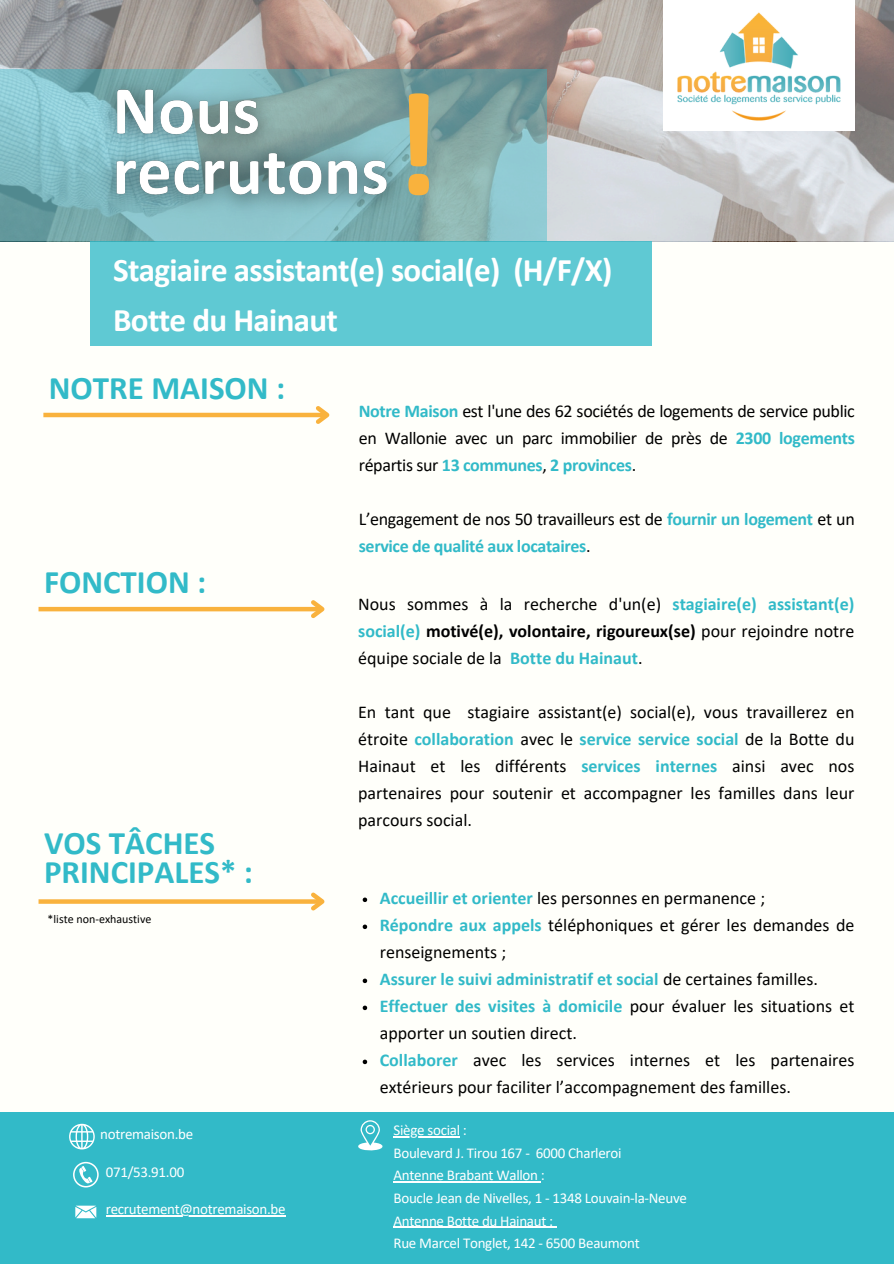
<style>
.page{position:relative;width:894px;height:1264px;background:#fff}
.page>*{position:absolute;margin:0;border:0;box-sizing:border-box;transform-origin:0 0}
.t1{font:700 149.1px "Calibri";color:#f9b23d}
.t2{font:700 33px/49.5px "Calibri";letter-spacing:-.02em;color:#fff}
.t3{font:700 33px/29.2px "Calibri";color:#32bac8}
.t4{font:18px/27px "Calibri";color:#000;text-align:justify}
.t5{font:700 18px/27px "Calibri";letter-spacing:-.02em;color:#32bac8}
.t6{font:700 18px "Calibri";color:#32bac8}
.t7{font:18px "Calibri";color:#000001}
.t8{font:15px/22.5px "Calibri";letter-spacing:-.02em;color:#fff}
.t9{font:12px "Calibri";color:#000}
.s1{font-weight:700;color:#32bac8}
.s2{font-weight:400;color:#000}
.s3{font-weight:700;color:#000001}
.s4{color:#000}
</style>
<div class="page">
<div style="left:0;top:0;width:893px;height:1263px;background:#fffffa"></div>
<div style="left:0;top:1112px;width:893px;height:151px;background:#32bac8"></div>
<svg style="left:0;top:0;width:893px;height:241px;background:#b9b2b0"></svg>
<svg style="left:0;top:69px;width:546px;height:172px;background:#80b2b6"></svg>
<div style="left:90px;top:241px;width:561px;height:105px;background:#5fc9d3"></div>
<div style="left:663px;top:0;width:191px;height:130px;background:#fff"></div>
<img style="left:677px;top:12px;width:163px;height:109px">
<svg style="left:69px;top:1123px;width:26px;height:26px"></svg>
<svg style="left:73px;top:1161px;width:26px;height:26px"></svg>
<svg style="left:358px;top:1120px;width:24px;height:31px"></svg>
<svg style="left:75px;top:1205px;width:22px;height:14px"></svg>
<img style="left:87px;top:63px;width:331px;height:164px">
<hr style="left:38px;top:607px;width:284px;height:4px;background:#f9b23d">
<svg style="left:307px;top:600px;width:18px;height:19px"></svg>
<hr style="left:393px;top:1136px;width:67px;height:1px;background:#fff">
<hr style="left:106px;top:1215px;width:179px;height:1px;background:#fff">
<hr style="left:393px;top:1181px;width:147px;height:1px;background:#fff">
<hr style="left:393px;top:1226px;width:160px;height:1px;background:#fff">
<hr style="left:43px;top:413px;width:284px;height:4px;background:#f9b23d">
<svg style="left:312px;top:406px;width:18px;height:18px"></svg>
<svg style="left:38px;top:899px;width:269px;height:4px"></svg>
<svg style="left:307px;top:892px;width:18px;height:19px"></svg>
<svg style="left:362px;top:897px;width:5px;height:5px"></svg>
<svg style="left:362px;top:924px;width:5px;height:5px"></svg>
<svg style="left:362px;top:978px;width:5px;height:5px"></svg>
<svg style="left:362px;top:1005px;width:5px;height:5px"></svg>
<svg style="left:362px;top:1059px;width:5px;height:5px"></svg>
<h2 class="t1" style="left:391px;top:82px;width:50px">!</h2>
<h3 class="t2" style="left:113px;top:248px;width:501px">Stagiaire assistant(e) social(e) (H/F/X)<br>Botte du Hainaut</h3>
<p class="t3" style="left:49px;top:376px;width:238px">NOTRE MAISON :</p>
<h2 class="t3" style="left:44px;top:570px;width:164px">FONCTION :</h2>
<p class="t3" style="left:44px;top:831px;width:210px">VOS TÂCHES<br>PRINCIPALES* :</p>
<h5 class="t9" style="left:48px;top:913px;width:105px">*liste non-exhaustive</h5>
<p class="t8" style="left:100px;top:1123px;width:94px">notremaison.be</p>
<h4 class="t8" style="left:106px;top:1161px;width:80px">071/53.91.00</h4>
<h4 class="t8" style="left:106px;top:1199px;width:181px">recrutement@notremaison.be</h4>
<p class="t4" style="left:359px;top:399px;width:497px"><span class="s1">Notre Maison</span> est l'une des 62 sociétés de logements de service public en Wallonie avec un parc immobilier de près de <span class="s1">2300 logements </span>répartis sur <span class="s1">13 communes</span>, <span class="s1">2 provinces</span>.</p>
<p class="t5" style="left:359px;top:507px;width:497px"><span class="s2">L’engagement de nos 50 travailleurs est de</span> fournir un logement <span class="s2">et un </span>service de qualité aux locataires<span class="s2">.</span></p>
<h2 class="t4" style="left:358px;top:592px;width:497px">Nous sommes à la recherche d'un(e) <span class="s1">stagiaire(e) assistant(e) social(e)</span> <span class="s3">motivé(e), volontaire, rigoureux(se)</span> pour rejoindre notre équipe sociale de la <span class="s1">Botte du Hainaut</span>.</h2>
<p class="t4" style="left:358px;top:700px;width:497px">En tant que stagiaire assistant(e) social(e), vous travaillerez en étroite <span class="s1">collaboration</span> avec le <span class="s1">service service social</span> de la Botte du Hainaut et les différents <span class="s1">services internes</span> ainsi avec nos partenaires pour soutenir et accompagner les familles dans leur parcours social.</p>
<p class="t7" style="left:379px;top:890px;width:387px"><span class="s1">Accueillir et orienter</span> les personnes en permanence <span class="s4">;</span></p>
<h5 class="t4" style="left:379px;top:913px;width:476px"><span class="s1">Répondre aux appels</span> téléphoniques et gérer les demandes de renseignements ;</h5>
<p class="t6" style="left:379px;top:971px;width:439px">Assurer le suivi administratif et social <span class="s2">de certaines familles.</span></p>
<h5 class="t4" style="left:379px;top:994px;width:476px"><span class="s1">Effectuer des visites à domicile</span> pour évaluer les situations et apporter un soutien direct.</h5>
<p class="t4" style="left:379px;top:1048px;width:476px"><span class="s1">Collaborer</span> avec les services internes et les partenaires extérieurs pour faciliter l’accompagnement des familles.</p>
<h4 class="t8" style="left:393px;top:1119px;width:229px">Siège social :<br>Boulevard J. Tirou 167 - 6000 Charleroi</h4>
<h4 class="t8" style="left:393px;top:1165px;width:295px">Antenne Brabant Wallon :<br>Boucle Jean de Nivelles, 1 - 1348 Louvain-la-Neuve</h4>
<p class="t8" style="left:393px;top:1210px;width:247px">Antenne Botte du Hainaut :<br>Rue Marcel Tonglet, 142 - 6500 Beaumont</p>
</div>
